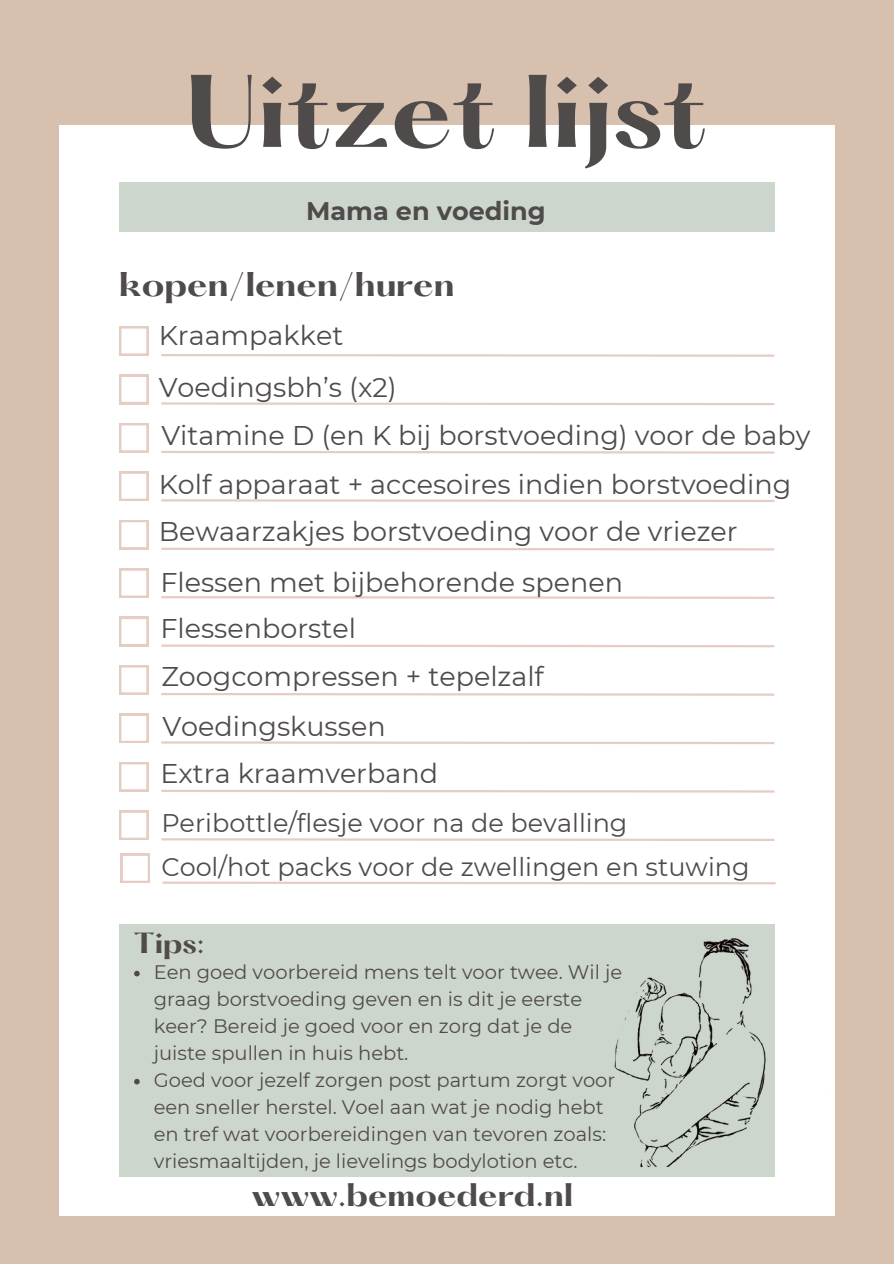
<style>
.page{position:relative;width:894px;height:1264px;background:#fff}
.page>*{position:absolute;margin:0;border:0;box-sizing:border-box;transform-origin:0 0}
.t1{font:700 90px "Hatton";color:#504b4b}
.t2{font:700 30px "Hatton";color:#504b4b}
.t3{font:700 28.5px "Hatton";color:#504b4b}
.t4{font:27px "Montserrat";color:#504b4b}
.t5{font:25.5px "Montserrat";color:#504b4b}
.t6{font:700 25.5px "Montserrat";color:#504b4b}
.t7{font:700 25.5px "Hatton";color:#504b4b}
.t8{font:19.5px/27px "Montserrat";color:#504b4b}
</style>
<div class="page">
<div style="left:0;top:0;width:893px;height:1263px;background:#d8c0af"></div>
<div style="left:59px;top:125px;width:775px;height:1090px;background:#fff"></div>
<svg style="left:161px;top:354px;width:614px;height:3px;background:#ead9d0"></svg>
<svg style="left:119px;top:326px;width:29px;height:29px"></svg>
<svg style="left:161px;top:402px;width:614px;height:4px"></svg>
<svg style="left:119px;top:375px;width:29px;height:29px"></svg>
<svg style="left:161px;top:450px;width:614px;height:4px"></svg>
<svg style="left:119px;top:423px;width:29px;height:29px"></svg>
<svg style="left:161px;top:499px;width:614px;height:3px;background:#ead9d0"></svg>
<svg style="left:119px;top:471px;width:29px;height:30px"></svg>
<svg style="left:161px;top:547px;width:614px;height:4px"></svg>
<svg style="left:119px;top:520px;width:29px;height:29px"></svg>
<svg style="left:161px;top:596px;width:614px;height:3px;background:#ead9d0"></svg>
<svg style="left:119px;top:568px;width:29px;height:29px"></svg>
<svg style="left:161px;top:644px;width:614px;height:4px"></svg>
<svg style="left:119px;top:617px;width:29px;height:29px"></svg>
<svg style="left:161px;top:693px;width:614px;height:3px;background:#ead9d0"></svg>
<svg style="left:119px;top:665px;width:29px;height:29px"></svg>
<svg style="left:161px;top:741px;width:614px;height:4px"></svg>
<svg style="left:119px;top:713px;width:29px;height:30px"></svg>
<svg style="left:161px;top:789px;width:614px;height:4px"></svg>
<svg style="left:119px;top:762px;width:29px;height:29px"></svg>
<svg style="left:161px;top:838px;width:614px;height:3px;background:#ead9d0"></svg>
<svg style="left:119px;top:810px;width:29px;height:29px"></svg>
<div style="left:119px;top:182px;width:655px;height:50px;background:#cdd6cd"></div>
<div style="left:119px;top:924px;width:655px;height:252px;background:#cdd6cd"></div>
<img style="left:536px;top:924px;width:239px;height:253px">
<svg style="left:134px;top:970px;width:6px;height:6px"></svg>
<svg style="left:134px;top:1078px;width:6px;height:6px"></svg>
<svg style="left:162px;top:881px;width:614px;height:4px"></svg>
<svg style="left:120px;top:853px;width:30px;height:29px"></svg>
<h4 class="t1" style="left:185px;top:69px;width:523px">Uitzet lijst</h4>
<h3 class="t6" style="left:306px;top:195px;width:241px">Mama en voeding</h3>
<h2 class="t2" style="left:119px;top:270px;width:337px">kopen/lenen/huren</h2>
<h3 class="t4" style="left:159px;top:319px;width:186px">Kraampakket</h3>
<h3 class="t4" style="left:159px;top:371px;width:239px">Voedingsbh’s (x2)</h3>
<h3 class="t4" style="left:161px;top:418px;width:650px">Vitamine D (en K bij borstvoeding) voor de baby</h3>
<h3 class="t4" style="left:159px;top:467px;width:634px">Kolf apparaat + accesoires indien borstvoeding</h3>
<h4 class="t4" style="left:159px;top:515px;width:580px">Bewaarzakjes borstvoeding voor de vriezer</h4>
<h3 class="t4" style="left:160px;top:565px;width:464px">Flessen met bijbehorende spenen</h3>
<p class="t4" style="left:160px;top:611px;width:197px">Flessenborstel</p>
<p class="t4" style="left:161px;top:660px;width:384px">Zoogcompressen + tepelzalf</p>
<p class="t4" style="left:162px;top:709px;width:225px">Voedingskussen</p>
<h2 class="t4" style="left:160px;top:757px;width:279px">Extra kraamverband</h2>
<h3 class="t5" style="left:161px;top:807px;width:467px">Peribottle/flesje voor na de bevalling</h3>
<h5 class="t5" style="left:161px;top:851px;width:589px">Cool/hot packs voor de zwellingen en stuwing</h5>
<h3 class="t7" style="left:134px;top:930px;width:72px">Tips:</h3>
<h3 class="t8" style="left:154px;top:958px;width:470px">Een goed voorbereid mens telt voor twee. Wil je graag borstvoeding geven en is dit je eerste keer? Bereid je goed voor en zorg dat je de juiste spullen in huis hebt.</h3>
<h3 class="t8" style="left:154px;top:1066px;width:463px">Goed voor jezelf zorgen post partum zorgt voor een sneller herstel. Voel aan wat je nodig hebt en tref wat voorbereidingen van tevoren zoals: vriesmaaltijden, je lievelings bodylotion etc.</h3>
<h5 class="t3" style="left:251px;top:1181px;width:323px">www.bemoederd.nl</h5>
</div>
